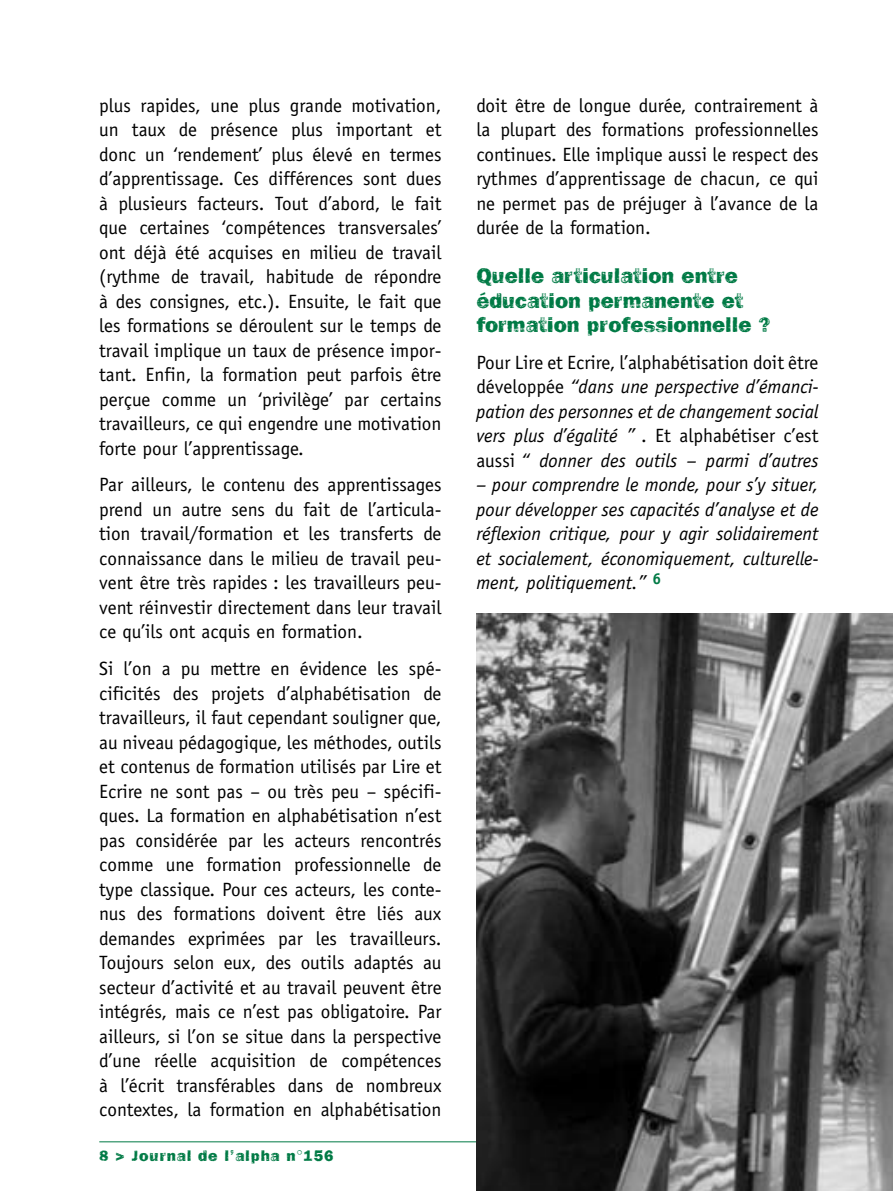
<style>
.page{position:relative;width:893px;height:1191px;background:#fff}
.page>*{position:absolute;margin:0;border:0;box-sizing:border-box;transform-origin:0 0}
.t1{font:21.88px/24.5px "Frankie";color:#007a45}
.t2{font:19.25px/24.5px "Officina Sans";color:#000;text-align:justify}
.t3{font:italic 19.25px/24.5px "Officina Sans";color:#000;text-align:justify}
.t4{font:15.75px "Frankie";letter-spacing:.05em;color:#007a45}
.s1{font-style:normal}
</style>
<div class="page">
<hr style="left:99px;top:1141px;width:794px;height:1px;background:#007a45">
<img style="left:476px;top:614px;width:417px;height:577px">
<p class="t2" style="left:99px;top:93px;width:344px">plus rapides, une plus grande motivation, un taux de présence plus important et donc un ‘rendement’ plus élevé en termes d’apprentissage. Ces différences sont dues à plusieurs facteurs. Tout d’abord, le fait que certaines ‘compétences transversales’ ont déjà été acquises en milieu de travail (rythme de travail, habitude de répondre à des consignes, etc.). Ensuite, le fait que les formations se déroulent sur le temps de travail implique un taux de présence impor&shy;tant. Enfin, la formation peut parfois être perçue comme un ‘privilège’ par certains travailleurs, ce qui engendre une motivation forte pour l’apprentissage.</p>
<p class="t2" style="left:99px;top:472px;width:344px">Par ailleurs, le contenu des apprentissages prend un autre sens du fait de l’articula&shy;tion travail/formation et les transferts de connaissance dans le milieu de travail peu&shy;vent être très rapides : les travailleurs peu&shy;vent réinvestir directement dans leur travail ce qu’ils ont acquis en formation.</p>
<p class="t2" style="left:99px;top:656px;width:344px">Si l’on a pu mettre en évidence les spé&shy;cificités des projets d’alphabétisation de travailleurs, il faut cependant souligner que, au niveau pédagogique, les méthodes, outils et contenus de formation utilisés par Lire et Ecrire ne sont pas – ou très peu – spécifi&shy;ques. La formation en alphabétisation n’est pas considérée par les acteurs rencontrés comme une formation professionnelle de type classique. Pour ces acteurs, les conte&shy;nus des formations doivent être liés aux demandes exprimées par les travailleurs.<br>Toujours selon eux, des outils adaptés au secteur d’activité et au travail peuvent être intégrés, mais ce n’est pas obligatoire. Par ailleurs, si l’on se situe dans la perspective d’une réelle acquisition de compétences à l’écrit transférables dans de nombreux contextes, la formation en alphabétisation</p>
<p class="t4" style="left:116px;top:1146px;width:219px">&gt; Journal de l’alpha n°156</p>
<p class="t2" style="left:476px;top:93px;width:344px">doit être de longue durée, contrairement à la plupart des formations professionnelles continues. Elle implique aussi le respect des rythmes d’apprentissage de chacun, ce qui ne permet pas de préjuger à l’avance de la durée de la formation.</p>
<p class="t1" style="left:476px;top:263px;width:296px">Quelle articulation entre éducation permanente et formation professionnelle ?</p>
<p class="t3" style="left:476px;top:350px;width:344px"><span class="s1">Pour Lire et Ecrire, l’alphabétisation doit être développée</span> “dans une perspective d’émanci&shy;pation des personnes et de changement social vers plus d’égalité ” <span class="s1">. Et alphabétiser c’est aussi</span> “ donner des outils – parmi d’autres</p>
<p class="t3" style="left:476px;top:473px;width:344px">– pour comprendre le monde, pour s’y situer, pour développer ses capacités d’analyse et de réflexion critique, pour y agir solidairement et socialement, économiquement, culturelle&shy;ment, politiquement.” <sup>6</sup></p>
</div>
